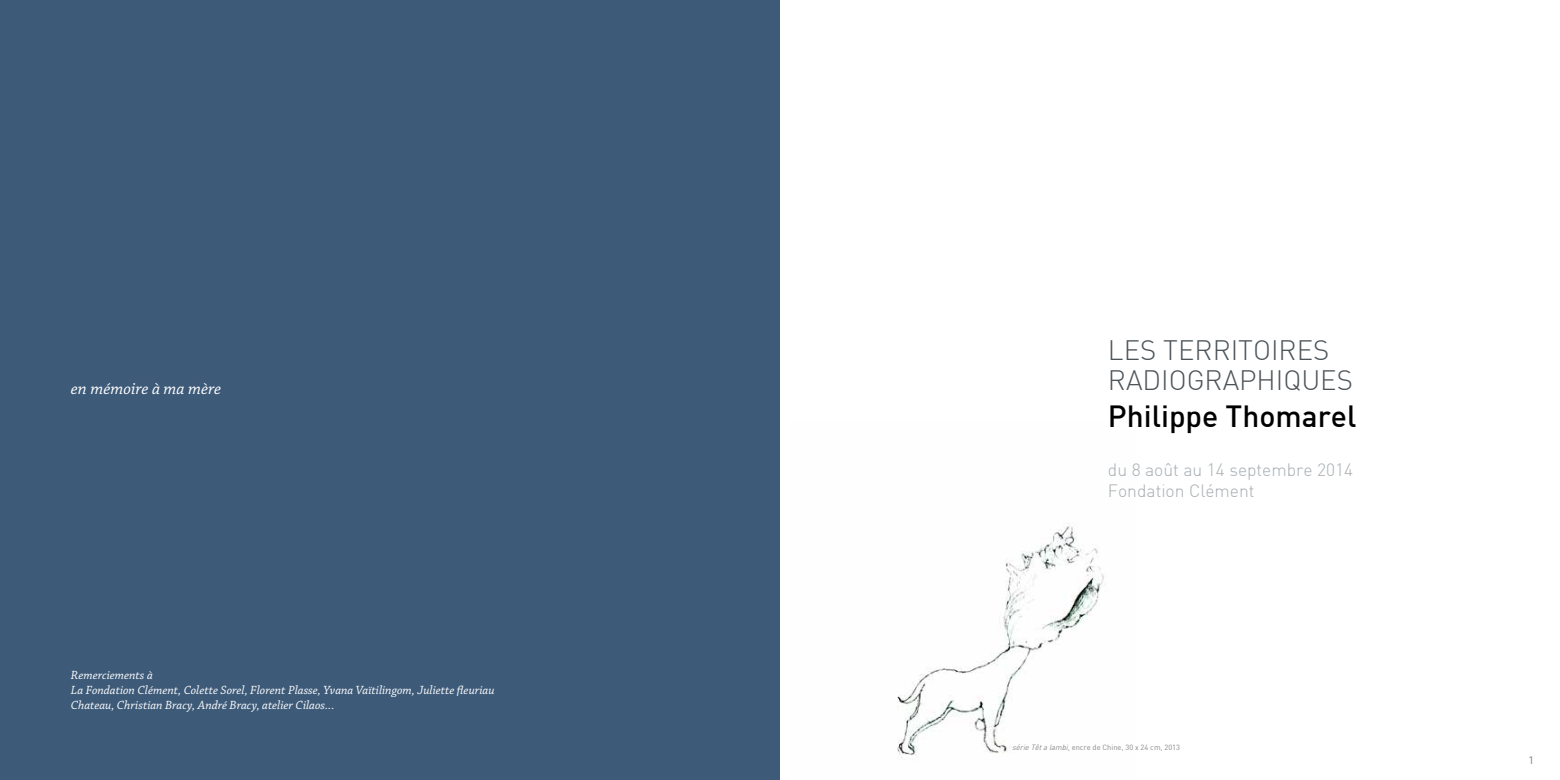
<style>
.page{position:relative;width:1560px;height:780px;background:#fff}
.page>*{position:absolute;margin:0;border:0;box-sizing:border-box;transform-origin:0 0}
.t1{font:500 30px "DIN";color:#000}
.t2{font:300 27.5px/30px "DIN";color:#4c5459}
.t3{font:300 17.5px/21px "DIN";color:#a7aeb3}
.t4{font:italic 17.5px "Chaparral Pro";color:#fff}
.t5{font:italic 12.5px/15px "Chaparral Pro";color:#fff}
.t6{font:10px "Thonburi";color:#87888a}
.t7{font:7.5px "DIN";color:#87888a}
.s1{font-style:italic}
</style>
<div class="page">
<div style="left:0;top:0;width:780px;height:780px;background:#3d5a79"></div>
<img style="left:897px;top:522px;width:207px;height:236px">
<h3 class="t4" style="left:71px;top:379px;width:152px">en mémoire à ma mère</h3>
<p class="t5" style="left:71px;top:668px;width:425px">Remerciements à<br>La Fondation Clément, Colette Sorel, Florent Plasse, Yvana Vaïtilingom, Juliette fleuriau<br>Chateau, Christian Bracy, André Bracy, atelier Cilaos...</p>
<h2 class="t2" style="left:1107px;top:334px;width:246px">Les territoires radiographiques</h2>
<h1 class="t1" style="left:1107px;top:397px;width:250px">Philippe Thomarel</h1>
<h3 class="t3" style="left:1107px;top:458px;width:246px">du 8 août au 14 septembre 2014<br>Fondation Clément</h3>
<p class="t7" style="left:1012px;top:742px;width:169px"><span class="s1">sérieTêtalambi,</span>encre de Chine, 30 x 24 cm, 2013</p>
<p class="t6" style="left:1527px;top:752px;width:8px">1</p>
</div>
